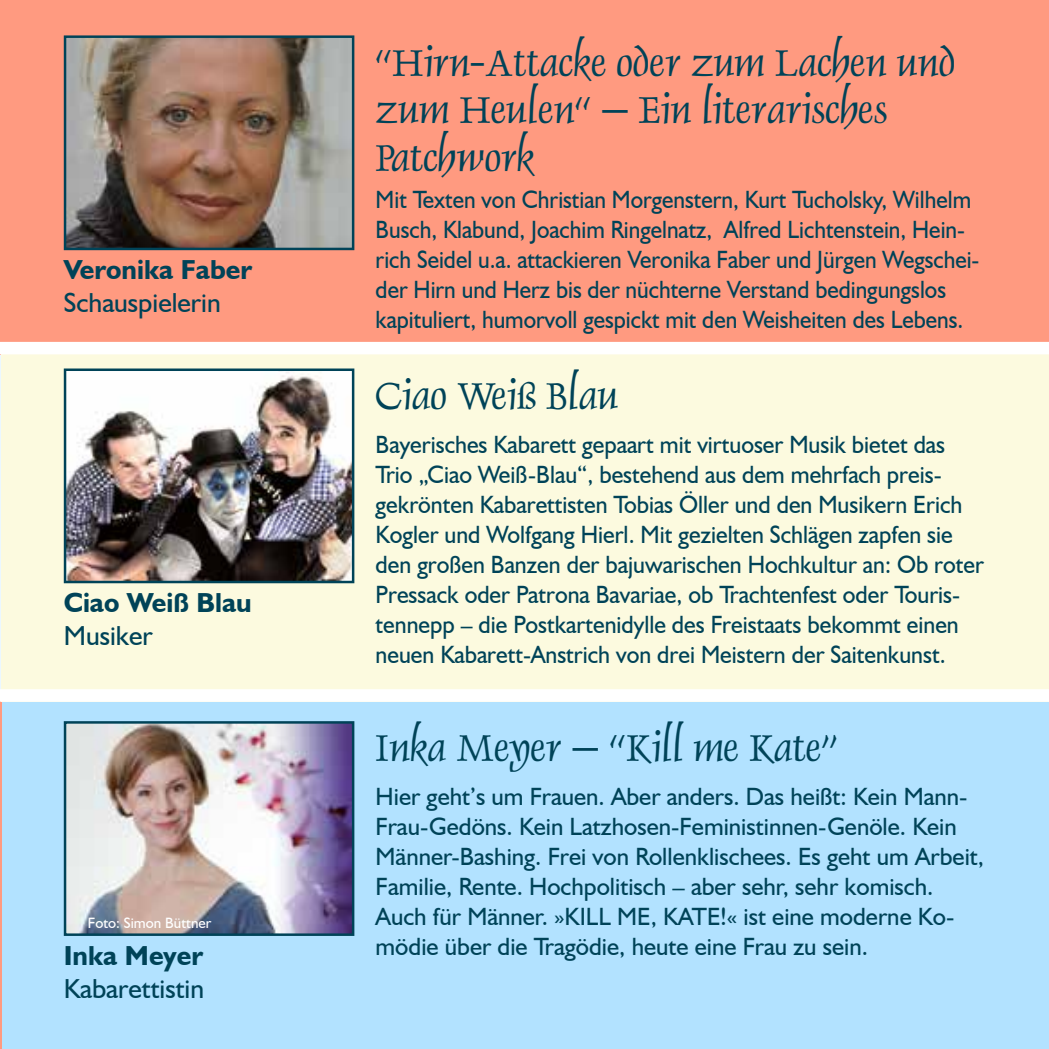
<style>
.page{position:relative;width:1049px;height:1049px;background:#fff}
.page>*{position:absolute;margin:0;border:0;box-sizing:border-box;transform-origin:0 0}
.t1{font:42.5px/47.5px "Dauphin";color:#004358}
.t2{font:700 27.5px "Humanist 521 BT";color:#004358}
.t3{font:27.5px "Humanist 521 BT";color:#004358}
.t4{font:25px/30px "Humanist 521 BT";color:#004358;scale:.95 1}
.t5{font:25px/30px "Humanist 521 BT";color:#004358}
.t6{font:25px/30px "Humanist 521 BT";color:#004358;scale:.93 1}
.t7{font:15px "Humanist 521 BT";color:#fff}
</style>
<div class="page">
<div style="left:0;top:702px;width:1049px;height:347px;background:#b2e2ff"></div>
<hr style="left:0;top:702px;width:2px;height:347px;background:#ff9a80">
<div style="left:0;top:0;width:1049px;height:354px;background:#ff9a80"></div>
<div style="left:2px;top:354px;width:1047px;height:348px;background:#fcfadf"></div>
<div style="left:0;top:342px;width:1049px;height:12px;background:#fff"></div>
<div style="left:0;top:689px;width:1049px;height:13px;background:#fff"></div>
<img style="left:67px;top:371px;width:284px;height:209px">
<div style="left:64px;top:368px;width:290px;height:215px;border:2px solid #004358"></div>
<img style="left:67px;top:38px;width:284px;height:209px">
<div style="left:64px;top:35px;width:290px;height:215px;border:2px solid #004358"></div>
<img style="left:67px;top:724px;width:284px;height:209px">
<div style="left:64px;top:721px;width:290px;height:215px;border:2px solid #004358"></div>
<p class="t2" style="left:64px;top:253px;width:190px">Veronika Faber</p>
<p class="t3" style="left:64px;top:286px;width:159px">Schauspielerin</p>
<p class="t2" style="left:64px;top:586px;width:190px">Ciao Weiß Blau</p>
<p class="t3" style="left:64px;top:619px;width:91px">Musiker</p>
<p class="t7" style="left:88px;top:914px;width:125px">Foto: Simon Büttner</p>
<p class="t2" style="left:64px;top:938px;width:141px">Inka Meyer</p>
<p class="t3" style="left:64px;top:972px;width:142px">Kabarettistin</p>
<h1 class="t1" style="left:376px;top:38px;width:581px">“Hirn-Attacke oder zum Lachen und zum Heulen“ – Ein literarisches<br>Patchwork</h1>
<p class="t6" style="left:376px;top:184px;width:651px">Mit Texten von Christian Morgenstern, Kurt Tucholsky, Wilhelm Busch, Klabund, Joachim Ringelnatz, Alfred Lichtenstein, Hein&shy;rich Seidel u.a. attackieren Veronika Faber und Jürgen Wegschei&shy;der Hirn und Herz bis der nüchterne Verstand bedingungslos kapituliert, humorvoll gespickt mit den Weisheiten des Lebens.</p>
<h1 class="t1" style="left:376px;top:371px;width:244px">Ciao Weiß Blau</h1>
<p class="t4" style="left:376px;top:429px;width:642px">Bayerisches Kabarett gepaart mit virtuoser Musik bietet das Trio „Ciao Weiß-Blau“, bestehend aus dem mehrfach preis&shy;gekrönten Kabarettisten Tobias Öller und den Musikern Erich Kogler und Wolfgang Hierl. Mit gezielten Schlägen zapfen sie den großen Banzen der bajuwarischen Hochkultur an: Ob roter Pressack oder Patrona Bavariae, ob Trachtenfest oder Touris&shy;tennepp – die Postkartenidylle des Freistaats bekommt einen neuen Kabarett-Anstrich von drei Meistern der Saitenkunst.</p>
<h1 class="t1" style="left:376px;top:724px;width:463px">Inka Meyer – “Kill me Kate”</h1>
<p class="t5" style="left:376px;top:781px;width:610px">Hier geht’s um Frauen. Aber anders. Das heißt: Kein Mann-Frau-Gedöns. Kein Latzhosen-Feministinnen-Genöle. Kein Männer-Bashing. Frei von Rollenklischees. Es geht um Arbeit, Familie, Rente. Hochpolitisch – aber sehr, sehr komisch.<br>Auch für Männer. »KILL ME, KATE!« ist eine moderne Ko&shy;mödie über die Tragödie, heute eine Frau zu sein.</p>
</div>
